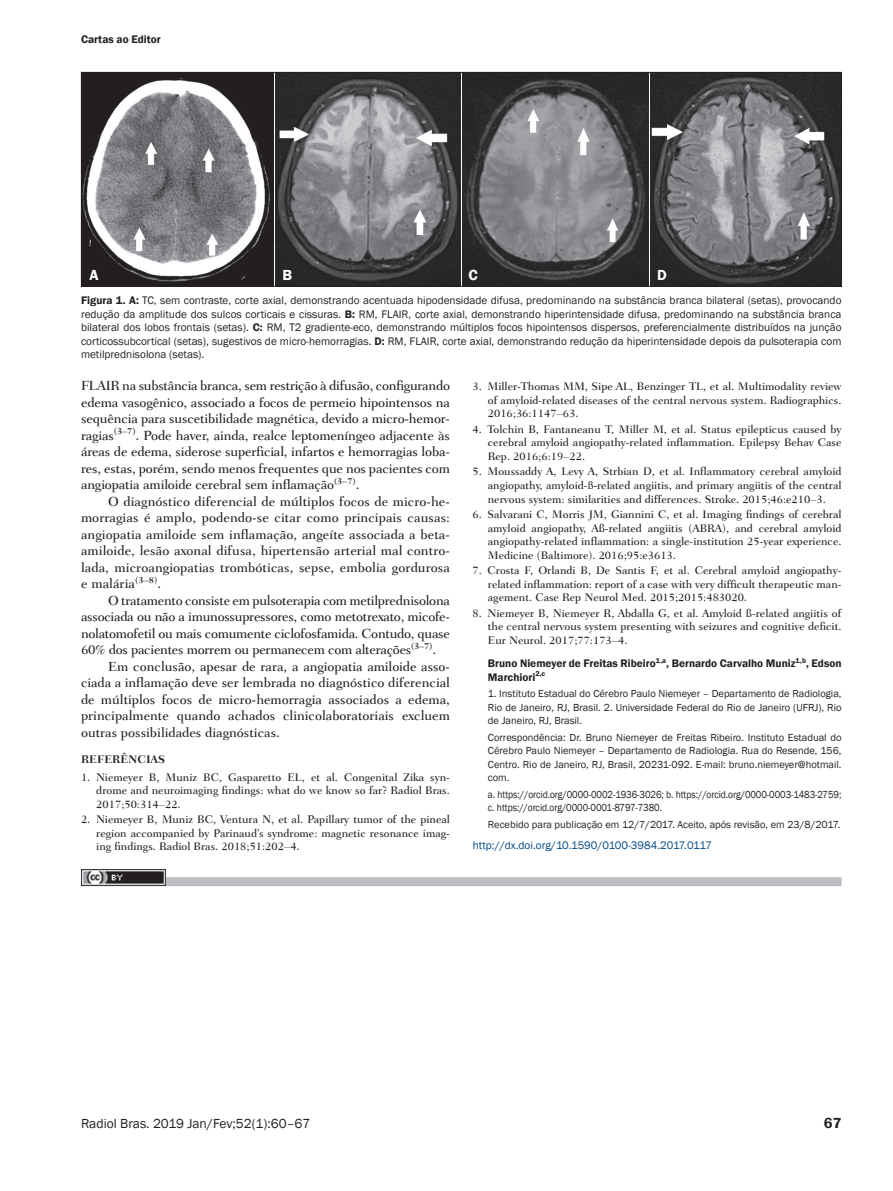
<style>
.page{position:relative;width:893px;height:1191px;background:#fff}
.page>*{position:absolute;margin:0;border:0;box-sizing:border-box;transform-origin:0 0}
.t1{font:600 15px "Franklin Gothic";color:#fff}
.t2{font:600 15px "Franklin Gothic";color:#231f20}
.t3{font:500 13.5px/16.5px "Fairfield LT";letter-spacing:-.005em;color:#231f20;text-align:justify}
.t4{font:13.5px "Franklin Gothic";color:#231f20}
.t5{font:500 11.25px/13.5px "Fairfield LT";color:#231f20;text-align:justify}
.t6{font:11.25px/13.5px "Franklin Gothic";color:#231f20;text-align:justify}
.t7{font:600 11.25px/13.5px "Franklin Gothic";color:#231f20}
.t8{font:11.25px "Franklin Gothic";color:#014984}
.t9{font:700 11.25px "Fairfield LT";color:#231f20}
.t10{font:10.5px/13.5px "Franklin Gothic";color:#231f20;text-align:justify}
.t11{font:10.5px/13.5px "Franklin Gothic";color:#231f20;scale:.9 1}
.s1{font-weight:600}
.s2{font-family:"Times New Roman";font-weight:400}
</style>
<div class="page">
<div style="left:81px;top:877px;width:760px;height:9px;background:#bcbdc0"></div>
<img style="left:81px;top:869px;width:85px;height:16px">
<img style="left:83px;top:74px;width:190px;height:211px">
<img style="left:276px;top:74px;width:184px;height:211px">
<img style="left:650px;top:74px;width:189px;height:211px">
<img style="left:462px;top:74px;width:186px;height:211px">
<div style="left:81px;top:72px;width:760px;height:215px;border:1px solid #231f20"></div>
<p class="t7" style="left:81px;top:33px;width:81px">Cartas ao Editor</p>
<h1 class="t1" style="left:90px;top:266px;width:11px">A</h1>
<h1 class="t1" style="left:282px;top:266px;width:11px">B</h1>
<h1 class="t1" style="left:469px;top:266px;width:11px">C</h1>
<h1 class="t1" style="left:657px;top:266px;width:11px">D</h1>
<p class="t6" style="left:81px;top:294px;width:762px"><span class="s1">Figura 1. A:</span> TC, sem contraste, corte axial, demonstrando acentuada hipodensidade difusa, predominando na substância branca bilateral (setas), provocando redução da amplitude dos sulcos corticais e cissuras. <span class="s1">B:</span> RM, FLAIR, corte axial, demonstrando hiperintensidade difusa, predominando na substância branca bilateral dos lobos frontais (setas). <span class="s1">C:</span> RM, T2 gradiente-eco, demonstrando múltiplos focos hipointensos dispersos, preferencialmente distribuídos na junção corticossubcortical (setas), sugestivos de micro-hemorragias. <span class="s1">D:</span> RM, FLAIR, corte axial, demonstrando redução da hiperintensidade depois da pulsoterapia com metilprednisolona (setas).</p>
<p class="t3" style="left:81px;top:377px;width:370px">FLAIR na substância branca, sem restrição à difusão, configurando edema vasogênico, associado a focos de permeio hipointensos na sequência para suscetibilidade magnética, devido a micro-hemor&shy;ragias<sup>(3–7)</sup>. Pode haver, ainda, realce leptomeníngeo adjacente às áreas de edema, siderose superficial, infartos e hemorragias loba&shy;res, estas, porém, sendo menos frequentes que nos pacientes com angiopatia amiloide cerebral sem inflamação<sup>(3–7)</sup>.</p>
<p class="t3" style="left:81px;top:493px;width:370px;text-indent:27px">O diagnóstico diferencial de múltiplos focos de micro-he&shy;morragias é amplo, podendo-se citar como principais causas: angiopatia amiloide sem inflamação, angeíte associada a beta&shy;amiloide, lesão axonal difusa, hipertensão arterial mal contro&shy;lada, microangiopatias trombóticas, sepse, embolia gordurosa e malária<sup>(3–8)</sup>.</p>
<p class="t3" style="left:81px;top:592px;width:370px;text-indent:27px">O tratamento consiste em pulsoterapia com metilprednisolona associada ou não a imunossupressores, como metotrexato, micofe&shy;nolatomofetil ou mais comumente ciclofosfamida. Contudo, quase 60% dos pacientes morrem ou permanecem com alterações<sup>(3–7)</sup>.</p>
<p class="t3" style="left:81px;top:658px;width:370px;text-indent:27px">Em conclusão, apesar de rara, a angiopatia amiloide asso&shy;ciada a inflamação deve ser lembrada no diagnóstico diferencial de múltiplos focos de micro-hemorragia associados a edema, principalmente quando achados clinicolaboratoriais excluem outras possibilidades diagnósticas.</p>
<p class="t9" style="left:81px;top:752px;width:86px">REFERÊNCIAS</p>
<p class="t5" style="left:96px;top:770px;width:355px;text-indent:-15px">1. Niemeyer B, Muniz BC, Gasparetto EL, et al. Congenital Zika syn&shy;drome and neuroimaging findings: what do we know so far? Radiol Bras.<br>2017;50:314–22.</p>
<p class="t5" style="left:96px;top:813px;width:355px;text-indent:-15px">2. Niemeyer B, Muniz BC, Ventura N, et al. Papillary tumor of the pineal region accompanied by Parinaud’s syndrome: magnetic resonance imag&shy;ing findings. Radiol Bras. 2018;51:202–4.</p>
<p class="t5" style="left:488px;top:380px;width:355px;text-indent:-15px">3. Miller-Thomas MM, Sipe AL, Benzinger TL, et al. Multimodality review of amyloid-related diseases of the central nervous system. Radiographics.<br>2016;36:1147–63.</p>
<p class="t5" style="left:488px;top:422px;width:355px;text-indent:-15px">4. Tolchin B, Fantaneanu T, Miller M, et al. Status epilepticus caused by cerebral amyloid angiopathy-related inflammation. Epilepsy Behav Case Rep. 2016;6:19–22.</p>
<p class="t5" style="left:488px;top:465px;width:355px;text-indent:-15px">5. Moussaddy A, Levy A, Strbian D, et al. Inflammatory cerebral amyloid angiopathy, amyloid-<span class="s2">ß-</span>related angiitis, and primary angiitis of the central nervous system: similarities and differences. Stroke. 2015;46:e210–3.</p>
<p class="t5" style="left:488px;top:508px;width:355px;text-indent:-15px">6. Salvarani C, Morris JM, Giannini C, et al. Imaging findings of cerebral amyloid angiopathy, Aß-related angiitis (ABRA), and cerebral amyloid angiopathy-related inflammation: a single-institution 25-year experience.<br>Medicine (Baltimore). 2016;95:e3613.</p>
<p class="t5" style="left:488px;top:564px;width:355px;text-indent:-15px">7. Crosta F, Orlandi B, De Santis F, et al. Cerebral amyloid angiopathy&shy;related inflammation: report of a case with very difficult therapeutic man&shy;agement. Case Rep Neurol Med. 2015;2015:483020.</p>
<p class="t5" style="left:488px;top:606px;width:355px;text-indent:-15px">8. Niemeyer B, Niemeyer R, Abdalla G, et al. Amyloid ß-related angiitis of the central nervous system presenting with seizures and cognitive deficit.<br>Eur Neurol. 2017;77:173–4.</p>
<p class="t7" style="left:488px;top:657px;width:355px">Bruno Niemeyer de Freitas Ribeiro<sup>1,a</sup>, Bernardo Carvalho Muniz<sup>1,b</sup>, Edson<br>Marchiori<sup>2,c</sup></p>
<p class="t10" style="left:488px;top:687px;width:355px">1. Instituto Estadual do Cérebro Paulo Niemeyer – Departamento de Radiologia, Rio de Janeiro, RJ, Brasil. 2. Universidade Federal do Rio de Janeiro (UFRJ), Rio de Janeiro, RJ, Brasil.</p>
<p class="t10" style="left:488px;top:730px;width:355px">Correspondência: Dr. Bruno Niemeyer de Freitas Ribeiro. Instituto Estadual do Cérebro Paulo Niemeyer – Departamento de Radiologia. Rua do Resende, 156, Centro. Rio de Janeiro, RJ, Brasil, 20231-092. E-mail: bruno.niemeyer@hotmail. com.</p>
<p class="t11" style="left:488px;top:787px;width:394px">a. https://orcid.org/0000-0002-1936-3026; b. https://orcid.org/0000-0003-1483-2759; c. https://orcid.org/0000-0001-8797-7380.</p>
<p class="t10" style="left:488px;top:817px;width:354px">Recebido para publicação em 12/7/2017. Aceito, após revisão, em 23/8/2017.</p>
<p class="t8" style="left:473px;top:838px;width:241px">http://dx.doi.org/10.1590/0100-3984.2017.0117</p>
<p class="t4" style="left:81px;top:1114px;width:231px">Radiol Bras. 2019 Jan/Fev;52(1):60–67</p>
<h1 class="t2" style="left:824px;top:1113px;width:19px">67</h1>
</div>
